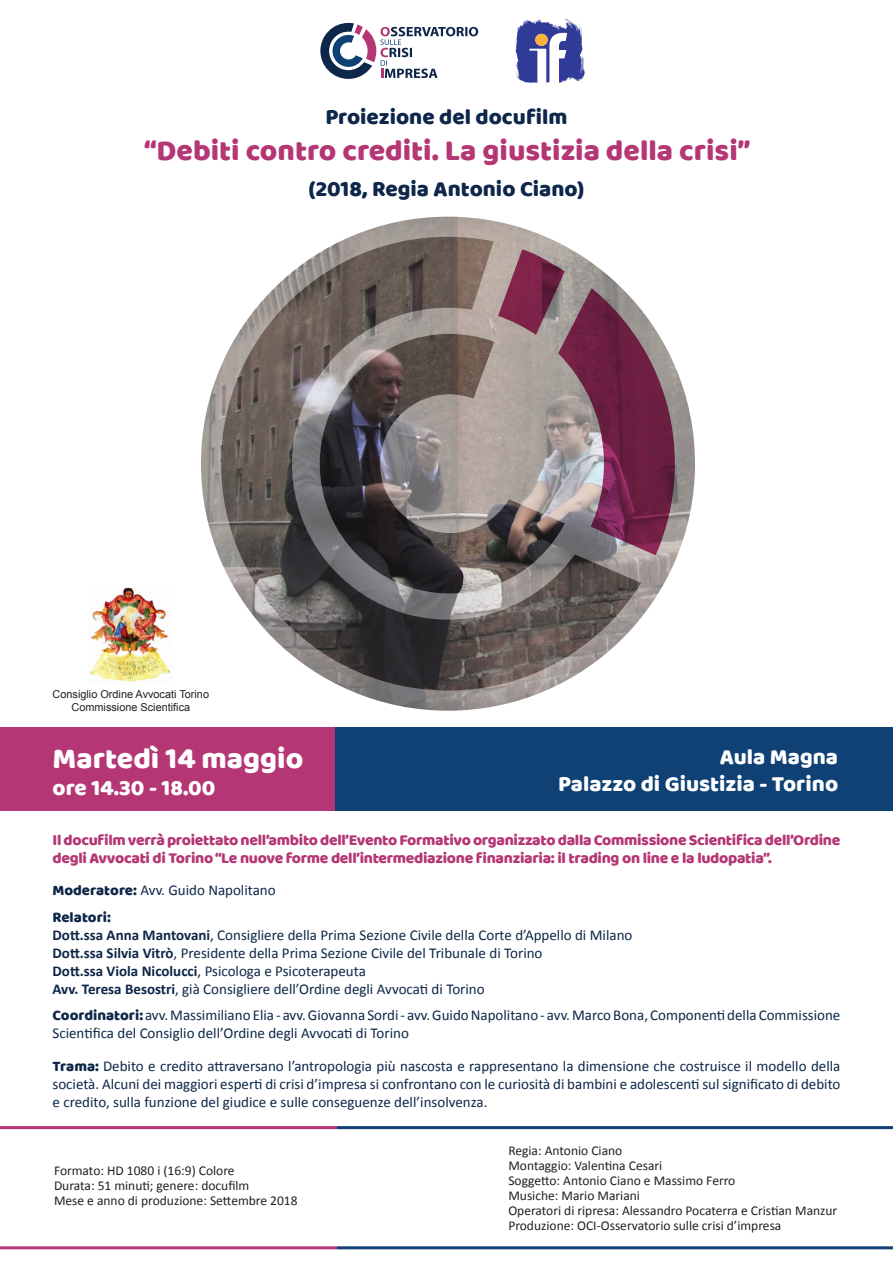
<style>
.page{position:relative;width:893px;height:1263px;background:#fff}
.page>*{position:absolute;margin:0;border:0;box-sizing:border-box;transform-origin:0 0}
.t1{font:30px "Baloo";color:#b53674}
.t2{font:30px "Baloo";color:#fff}
.t3{font:22.5px "Baloo";color:#fff}
.t4{font:22.5px "Baloo";color:#0d2649}
.t5{font:15.75px/18.9px "Baloo";letter-spacing:-.02em;color:#b53674}
.t6{font:15px/18px "Calibri";color:#0d2648}
.t7{font:15px/18px "Calibri";color:#0d2649;text-align:justify}
.t8{font:15px "Baloo";color:#0d2648}
.t9{font:13.5px "Calibri";color:#231f20}
.t10{font:10.95px "Arial";color:#231f20}
.s1{font-family:"Baloo"}
.s2{font-weight:700}
.s3{font-family:"Baloo";color:#0d2648}
</style>
<div class="page">
<img style="left:201px;top:217px;width:494px;height:494px;border-radius:247px">
<img style="left:221px;top:237px;width:420px;height:453px">
<svg style="left:498px;top:249px;width:177px;height:306px;background:#967480"></svg>
<div style="left:0;top:727px;width:336px;height:84px;background:#b53674"></div>
<div style="left:336px;top:727px;width:557px;height:84px;background:#104174"></div>
<hr style="left:0;top:1246px;width:337px;height:3px;background:#b53674">
<hr style="left:337px;top:1246px;width:556px;height:3px;background:#104174">
<hr style="left:0;top:1126px;width:337px;height:3px;background:#b53674">
<hr style="left:337px;top:1126px;width:556px;height:3px;background:#104174">
<svg style="left:515px;top:19px;width:70px;height:64px"></svg>
<div style="left:535px;top:34px;width:13px;height:12px;background:#f9b13a;border-radius:50%"></div>
<svg style="left:320px;top:23px;width:158px;height:56px"></svg>
<img style="left:90px;top:587px;width:81px;height:95px">
<p class="t4" style="left:326px;top:103px;width:243px">Proiezione del docufilm</p>
<p class="t1" style="left:144px;top:132px;width:608px">“Debiti contro crediti. La giustizia della crisi”</p>
<p class="t4" style="left:309px;top:175px;width:277px">(2018, Regia Antonio Ciano)</p>
<p class="t10" style="left:53px;top:688px;width:158px">Consiglio Ordine Avvocati Torino</p>
<p class="t10" style="left:72px;top:701px;width:120px">Commissione Scientifica</p>
<p class="t2" style="left:52px;top:740px;width:252px">Martedì 14 maggio</p>
<p class="t3" style="left:52px;top:774px;width:164px">ore 14.30 - 18.00</p>
<p class="t3" style="left:720px;top:743px;width:120px">Aula Magna</p>
<p class="t3" style="left:558px;top:770px;width:282px">Palazzo di Giustizia - Torino</p>
<p class="t5" style="left:53px;top:830px;width:789px">Il docufilm verrà proiettato nell’ambito dell’Evento Formativo organizzato dalla Commissione Scientifica dell’Ordine degli Avvocati di Torino “Le nuove forme dell’intermediazione finanziaria: il trading on line e la ludopatia”.</p>
<p class="t6" style="left:53px;top:881px;width:225px"><span class="s1">Moderatore:</span> Avv. Guido Napolitano</p>
<p class="t8" style="left:53px;top:908px;width:60px">Relatori:</p>
<p class="t6" style="left:53px;top:926px;width:581px"><span class="s2">Dott.ssa Anna Mantovani</span>, Consigliere della Prima Sezione Civile della Corte d’Appello di Milano</p>
<p class="t6" style="left:53px;top:944px;width:491px"><span class="s2">Dott.ssa Silvia Vitrò</span>, Presidente della Prima Sezione Civile del Tribunale di Torino</p>
<p class="t6" style="left:53px;top:962px;width:315px"><span class="s2">Dott.ssa Viola Nicolucci</span>, Psicologa e Psicoterapeuta</p>
<p class="t6" style="left:53px;top:980px;width:434px"><span class="s2">Avv. Teresa Besostri</span>, già Consigliere dell’Ordine degli Avvocati di Torino</p>
<p class="t6" style="left:53px;top:1006px;width:789px"><span class="s1">Coordinatori:</span> avv. Massimiliano Elia - avv. Giovanna Sordi - avv. Guido Napolitano - avv. Marco Bona, Componenti della Commissione<br>Scientifica del Consiglio dell’Ordine degli Avvocati di Torino</p>
<p class="t7" style="left:53px;top:1057px;width:789px"><span class="s3">Trama:</span> Debito e credito attraversano l’antropologia più nascosta e rappresentano la dimensione che costruisce il modello della società. Alcuni dei maggiori esperti di crisi d’impresa si confrontano con le curiosità di bambini e adolescenti sul significato di debito e credito, sulla funzione del giudice e sulle conseguenze dell’insolvenza.</p>
<p class="t9" style="left:54px;top:1162px;width:182px">Formato: HD 1080 i (16:9) Colore</p>
<p class="t9" style="left:54px;top:1177px;width:197px">Durata: 51 minuti; genere: docufilm</p>
<p class="t9" style="left:54px;top:1192px;width:245px">Mese e anno di produzione: Settembre 2018</p>
<p class="t9" style="left:508px;top:1142px;width:115px">Regia: Antonio Ciano</p>
<p class="t9" style="left:508px;top:1157px;width:155px">Montaggio: Valentina Cesari</p>
<p class="t9" style="left:508px;top:1172px;width:229px">Soggetto: Antonio Ciano e Massimo Ferro</p>
<p class="t9" style="left:508px;top:1187px;width:133px">Musiche: Mario Mariani</p>
<p class="t9" style="left:508px;top:1202px;width:330px">Operatori di ripresa: Alessandro Pocaterra e Cristian Manzur</p>
<p class="t9" style="left:508px;top:1217px;width:275px">Produzione: OCI-Osservatorio sulle crisi d’impresa</p>
</div>
